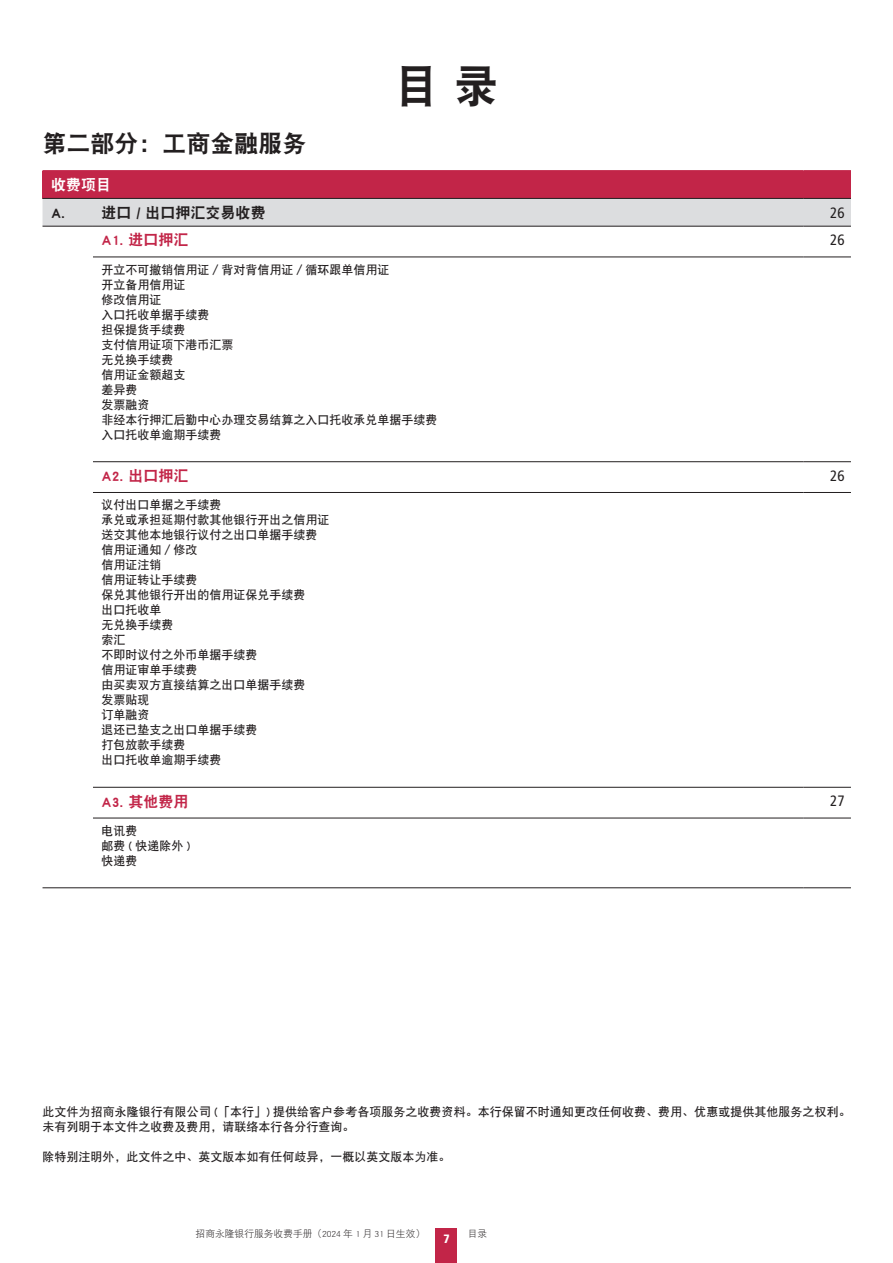
<style>
.page{position:relative;width:893px;height:1263px;background:#fff}
.page>*{position:absolute;margin:0;border:0;box-sizing:border-box;transform-origin:0 0}
.t1{font:45px "DFP Hei W9";color:#231f20}
.t2{font:24px "DFP Hei W9";color:#231f20}
.t3{font:15px "DFP Hei W9";color:#c22548}
.t4{font:15px "DFP Hei W9";color:#231f20}
.t5{font:condensed 15px "Frutiger LT";color:#231f20}
.t6{font:15px "DFP Hei W9";color:#fff}
.t7{font:12px/15px "DFP Hei W7";color:#231f20}
.t8{font:900 condensed 12px "Frutiger LT";color:#fff}
.t9{font:9.75px "DFP Hei W3";color:#231f20}
</style>
<div class="page">
<div style="left:436px;top:1229px;width:21px;height:34px;background:#c22548"></div>
<div style="left:43px;top:171px;width:808px;height:27px;background:#c22548"></div>
<div style="left:43px;top:199px;width:808px;height:27px;background:#dcdddf"></div>
<hr style="left:43px;top:198px;width:50px;height:1px;background:#231f20">
<hr style="left:93px;top:198px;width:711px;height:1px;background:#231f20">
<hr style="left:804px;top:198px;width:47px;height:1px;background:#231f20">
<hr style="left:43px;top:226px;width:50px;height:1px;background:#231f20">
<hr style="left:93px;top:226px;width:711px;height:1px;background:#231f20">
<hr style="left:804px;top:226px;width:47px;height:1px;background:#231f20">
<hr style="left:93px;top:257px;width:711px;height:1px;background:#231f20">
<hr style="left:804px;top:257px;width:47px;height:1px;background:#231f20">
<hr style="left:93px;top:461px;width:711px;height:1px;background:#231f20">
<hr style="left:804px;top:461px;width:47px;height:1px;background:#231f20">
<hr style="left:93px;top:492px;width:711px;height:1px;background:#231f20">
<hr style="left:804px;top:492px;width:47px;height:1px;background:#231f20">
<hr style="left:93px;top:818px;width:711px;height:1px;background:#231f20">
<hr style="left:804px;top:818px;width:47px;height:1px;background:#231f20">
<hr style="left:43px;top:887px;width:50px;height:1px;background:#231f20">
<hr style="left:93px;top:787px;width:711px;height:1px;background:#231f20">
<hr style="left:804px;top:787px;width:47px;height:1px;background:#231f20">
<hr style="left:93px;top:887px;width:711px;height:1px;background:#231f20">
<hr style="left:804px;top:887px;width:47px;height:1px;background:#231f20">
<hr style="left:43px;top:170px;width:50px;height:1px;background:#c22548">
<hr style="left:93px;top:170px;width:711px;height:1px;background:#c22548">
<hr style="left:804px;top:170px;width:47px;height:1px;background:#c22548">
<h1 class="t1" style="left:394px;top:64px;width:106px">目 录</h1>
<h2 class="t2" style="left:43px;top:131px;width:266px">第二部分：工商金融服务</h2>
<p class="t6" style="left:51px;top:177px;width:61px">收费项目</p>
<p class="t4" style="left:51px;top:205px;width:16px">A.</p>
<p class="t4" style="left:101px;top:205px;width:166px">进口 / 出口押汇交易收费</p>
<p class="t5" style="left:830px;top:204px;width:16px">26</p>
<p class="t3" style="left:101px;top:233px;width:88px">A1. 进口押汇</p>
<p class="t5" style="left:830px;top:231px;width:16px">26</p>
<p class="t7" style="left:101px;top:262px;width:337px">开立不可撤销信用证／背对背信用证／循环跟单信用证<br>开立备用信用证<br>修改信用证<br>入口托收单据手续费<br>担保提货手续费<br>支付信用证项下港币汇票<br>无兑换手续费<br>信用证金额超支<br>差异费<br>发票融资<br>非经本行押汇后勤中心办理交易结算之入口托收承兑单据手续费入口托收单逾期手续费</p>
<p class="t3" style="left:101px;top:468px;width:88px">A2. 出口押汇</p>
<p class="t5" style="left:830px;top:467px;width:16px">26</p>
<p class="t7" style="left:101px;top:497px;width:229px">议付出口单据之手续费<br>承兑或承担延期付款其他银行开出之信用证送交其他本地银行议付之出口单据手续费信用证通知／修改<br>信用证注销<br>信用证转让手续费<br>保兑其他银行开出的信用证保兑手续费<br>出口托收单<br>无兑换手续费<br>索汇<br>不即时议付之外币单据手续费<br>信用证审单手续费<br>由买卖双方直接结算之出口单据手续费<br>发票贴现<br>订单融资<br>退还已垫支之出口单据手续费<br>打包放款手续费<br>出口托收单逾期手续费</p>
<p class="t3" style="left:101px;top:794px;width:88px">A3. 其他费用</p>
<p class="t5" style="left:830px;top:792px;width:16px">27</p>
<p class="t7" style="left:101px;top:823px;width:90px">电讯费<br>邮费 ( 快递除外 )快递费</p>
<p class="t7" style="left:43px;top:1104px;width:810px">此文件为招商永隆银行有限公司 (「本行」) 提供给客户参考各项服务之收费资料。本行保留不时通知更改任何收费、费用、优惠或提供其他服务之权利。未有列明于本文件之收费及费用，请联络本行各分行查询。</p>
<p class="t7" style="left:43px;top:1149px;width:410px">除特别注明外，此文件之中、英文版本如有任何歧异，一概以英文版本为准。</p>
<p class="t9" style="left:196px;top:1229px;width:231px">招商永隆银行服务收费手册（2024 年 1 月 31 日生效）</p>
<p class="t9" style="left:468px;top:1229px;width:21px">目录</p>
<p class="t8" style="left:443px;top:1232px;width:8px">7</p>
</div>
